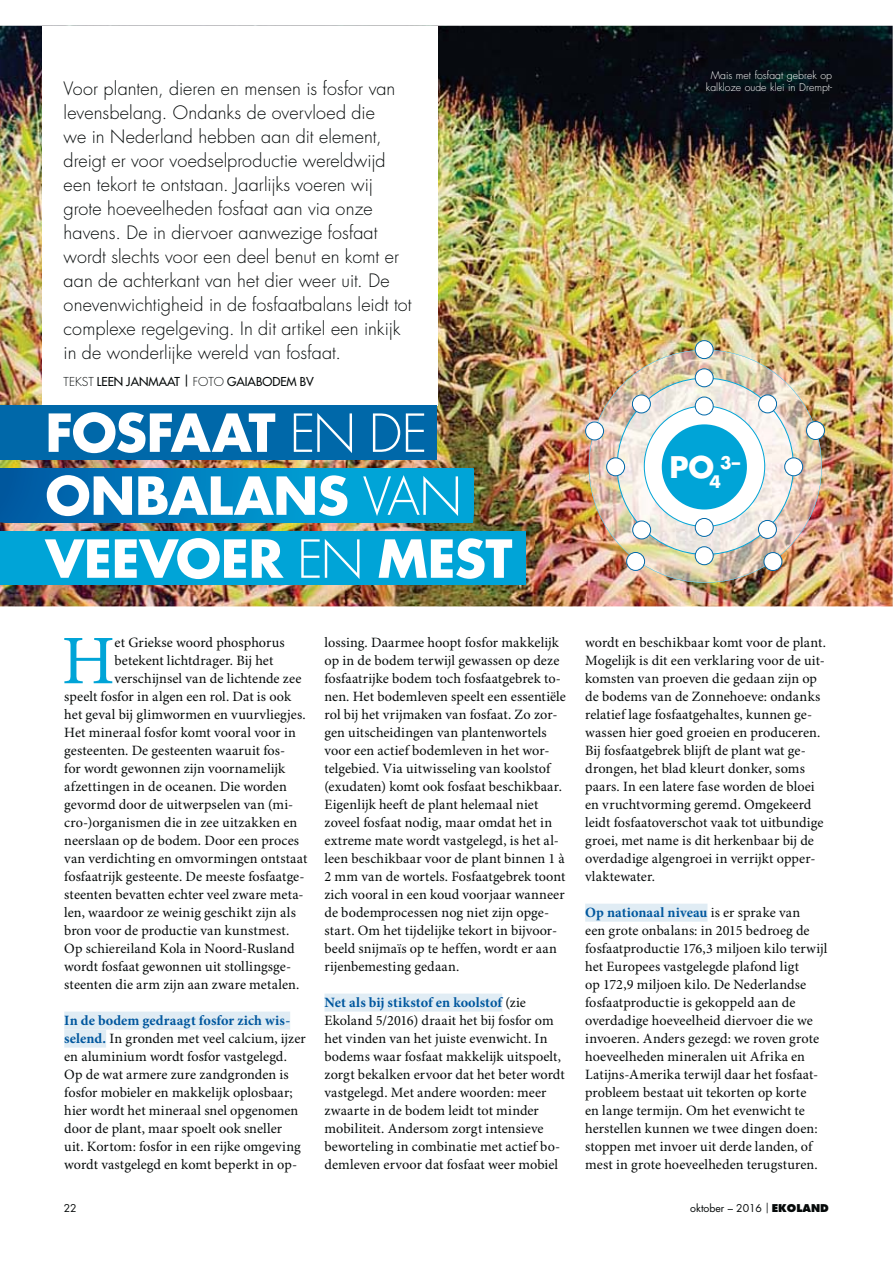
<style>
.page{position:relative;width:893px;height:1263px;background:#fff}
.page>*{position:absolute;margin:0;border:0;box-sizing:border-box;transform-origin:0 0}
.t1{font:69.6px "Minion Pro";color:#00a4d7}
.t2{font:700 51px/63px "Futura Std";letter-spacing:-.01em;color:#fff}
.t3{font:700 28.95px "Futura Std";color:#fff}
.t4{font:300 18px/24px "Futura Std";letter-spacing:.01em;color:#060a0a}
.t5{font:700 16.8px "Futura Std";color:#fff}
.t6{font:14.25px/18px "Minion Pro";color:#060a0a}
.t7{font:500 12px "Futura Std";color:#060a0a}
.t8{font:300 10.5px/12.6px "Futura Std";color:#fff;text-align:center}
.t9{font:10.5px "Futura Std";color:#060a0a}
.s1{font-weight:300}
.s2{font-weight:700;color:#00579e}
.s3{font-weight:500}
.s4{font-weight:800}
</style>
<div class="page">
<img style="left:0;top:26px;width:893px;height:580px">
<div style="left:42px;top:26px;width:396px;height:380px;background:#fff"></div>
<div style="left:324px;top:994px;width:178px;height:18px;background:#e0ecf4"></div>
<div style="left:64px;top:1012px;width:226px;height:18px;background:#e0ecf4"></div>
<div style="left:64px;top:1030px;width:42px;height:18px;background:#e0ecf4"></div>
<div style="left:585px;top:904px;width:122px;height:18px;background:#e0ecf4"></div>
<svg style="left:0;top:468px;width:473px;height:54px;background:#0087c4"></svg>
<div style="left:0;top:531px;width:526px;height:54px;background:#00a4d7"></div>
<div style="left:0;top:405px;width:436px;height:54px;background:#0068a9"></div>
<img style="left:589px;top:350px;width:233px;height:233px">
<img style="left:617px;top:378px;width:176px;height:176px;border-radius:50%">
<div style="left:644px;top:406px;width:121px;height:120px;background:#fff;border-radius:50%"></div>
<div style="left:662px;top:424px;width:85px;height:86px;background:#00a4d7;border-radius:50%"></div>
<div style="left:695px;top:397px;width:18px;height:18px;background:#fff;border-radius:50%"></div>
<div style="left:695px;top:397px;width:18px;height:18px;border:1px solid #0068a9;border-radius:50%"></div>
<div style="left:695px;top:369px;width:18px;height:18px;background:#fff;border-radius:50%"></div>
<div style="left:695px;top:368px;width:18px;height:19px;border:1px solid #0068a9;border-radius:50%"></div>
<div style="left:695px;top:518px;width:18px;height:18px;background:#fff;border-radius:50%"></div>
<div style="left:695px;top:518px;width:18px;height:19px;border:1px solid #0068a9;border-radius:50%"></div>
<div style="left:695px;top:547px;width:18px;height:18px;background:#fff;border-radius:50%"></div>
<div style="left:695px;top:546px;width:18px;height:19px;border:1px solid #0068a9;border-radius:50%"></div>
<div style="left:633px;top:521px;width:18px;height:18px;background:#fff;border-radius:50%"></div>
<div style="left:632px;top:521px;width:19px;height:18px;border:1px solid #0068a9;border-radius:50%"></div>
<div style="left:607px;top:458px;width:17px;height:18px;background:#fff;border-radius:50%"></div>
<div style="left:606px;top:457px;width:19px;height:19px;border:1px solid #0068a9;border-radius:50%"></div>
<div style="left:632px;top:395px;width:18px;height:18px;background:#fff;border-radius:50%"></div>
<div style="left:632px;top:395px;width:19px;height:18px;border:1px solid #0068a9;border-radius:50%"></div>
<div style="left:585px;top:422px;width:18px;height:18px;background:#fff;border-radius:50%"></div>
<div style="left:585px;top:422px;width:19px;height:18px;border:1px solid #0068a9;border-radius:50%"></div>
<div style="left:806px;top:422px;width:18px;height:18px;background:#fff;border-radius:50%"></div>
<div style="left:806px;top:421px;width:19px;height:19px;border:1px solid #0068a9;border-radius:50%"></div>
<div style="left:764px;top:553px;width:18px;height:18px;background:#fff;border-radius:50%"></div>
<div style="left:763px;top:552px;width:19px;height:19px;border:1px solid #0068a9;border-radius:50%"></div>
<div style="left:758px;top:520px;width:18px;height:18px;background:#fff;border-radius:50%"></div>
<div style="left:758px;top:520px;width:19px;height:19px;border:1px solid #0068a9;border-radius:50%"></div>
<div style="left:627px;top:552px;width:17px;height:18px;background:#fff;border-radius:50%"></div>
<div style="left:626px;top:552px;width:19px;height:19px;border:1px solid #0068a9;border-radius:50%"></div>
<div style="left:785px;top:458px;width:18px;height:18px;background:#fff;border-radius:50%"></div>
<div style="left:784px;top:457px;width:19px;height:19px;border:1px solid #0068a9;border-radius:50%"></div>
<div style="left:758px;top:395px;width:18px;height:18px;background:#fff;border-radius:50%"></div>
<div style="left:758px;top:395px;width:19px;height:18px;border:1px solid #0068a9;border-radius:50%"></div>
<div style="left:695px;top:341px;width:18px;height:18px;background:#fff;border-radius:50%"></div>
<div style="left:695px;top:340px;width:18px;height:19px;border:1px solid #0068a9;border-radius:50%"></div>
<p class="t4" style="left:64px;top:78px;width:349px">Voor planten, dieren en mensen is fosfor van levensbelang. Ondanks de overvloed die<br>we in Nederland hebben aan dit element, dreigt er voor voedselproductie wereldwijd een tekort te ontstaan. Jaarlijks voeren wij grote hoeveelheden fosfaat aan via onze havens. De in diervoer aanwezige fosfaat wordt slechts voor een deel benut en komt er aan de achterkant van het dier weer uit. De onevenwichtigheid in de fosfaatbalans leidt tot complexe regelgeving. In dit artikel een inkijk in de wonderlijke wereld van fosfaat.</p>
<p class="t7" style="left:64px;top:376px;width:252px"><span class="s1">TEKST</span> LEEN JANMAAT | <span class="s1">FOTO</span> GAIABODEM BV</p>
<h2 class="t2" style="left:45px;top:405px;width:469px">FOSFAAT <span class="s1">EN DE<br></span>ONBALANS <span class="s1">VAN<br></span>VEEVOER <span class="s1">EN</span> MEST</h2>
<p class="t8" style="left:706px;top:69px;width:128px">Mais met fosfaat gebrek op kalkloze oude klei in Drempt-</p>
<h3 class="t3" style="left:669px;top:454px;width:53px">PO<sub>4</sub></h3>
<p class="t5" style="left:720px;top:455px;width:21px">3–</p>
<h1 class="t1" style="left:62px;top:633px;width:55px">H</h1>
<p class="t6" style="left:115px;top:635px;width:172px">et Griekse woord phosphorus</p>
<p class="t6" style="left:115px;top:653px;width:160px">betekent lichtdrager. Bij het</p>
<p class="t6" style="left:115px;top:671px;width:188px">verschijnsel van de lichtende zee</p>
<p class="t6" style="left:64px;top:689px;width:228px">speelt fosfor in algen een rol. Dat is ook</p>
<p class="t6" style="left:64px;top:707px;width:243px">het geval bij glimwormen en vuurvliegjes.</p>
<p class="t6" style="left:64px;top:725px;width:233px">Het mineraal fosfor komt vooral voor in</p>
<p class="t6" style="left:64px;top:743px;width:223px">gesteenten. De gesteenten waaruit fos-</p>
<p class="t6" style="left:64px;top:761px;width:222px">for wordt gewonnen zijn voornamelijk</p>
<p class="t6" style="left:64px;top:779px;width:224px">afzettingen in de oceanen. Die worden</p>
<p class="t6" style="left:64px;top:797px;width:231px">gevormd door de uitwerpselen van (mi-</p>
<p class="t6" style="left:64px;top:815px;width:234px">cro-)organismen die in zee uitzakken en</p>
<p class="t6" style="left:64px;top:833px;width:236px">neerslaan op de bodem. Door een proces</p>
<p class="t6" style="left:64px;top:851px;width:245px">van verdichting en omvormingen ontstaat</p>
<p class="t6" style="left:64px;top:869px;width:242px">fosfaatrijk gesteente. De meeste fosfaatge-</p>
<p class="t6" style="left:64px;top:887px;width:241px">steenten bevatten echter veel zware meta-</p>
<p class="t6" style="left:64px;top:905px;width:233px">len, waardoor ze weinig geschikt zijn als</p>
<p class="t6" style="left:64px;top:923px;width:226px">bron voor de productie van kunstmest.</p>
<p class="t6" style="left:64px;top:941px;width:232px">Op schiereiland Kola in Noord-Rusland</p>
<p class="t6" style="left:64px;top:959px;width:228px">wordt fosfaat gewonnen uit stollingsge-</p>
<p class="t6" style="left:64px;top:977px;width:237px">steenten die arm zijn aan zware metalen.</p>
<p class="t6" style="left:64px;top:1013px;width:243px"><span class="s2">In de bodem gedraagt fosfor zich wis&shy;selend.</span> In gronden met veel calcium, ijzer en aluminium wordt fosfor vastgelegd.<br>Op de wat armere zure zandgronden is fosfor mobieler en makkelijk oplosbaar; hier wordt het mineraal snel opgenomen door de plant, maar spoelt ook sneller<br>uit. Kortom: fosfor in een rijke omgeving wordt vastgelegd en komt beperkt in op-</p>
<p class="t6" style="left:324px;top:635px;width:243px">lossing. Daarmee hoopt fosfor makkelijk op in de bodem terwijl gewassen op deze fosfaatrijke bodem toch fosfaatgebrek to&shy;nen. Het bodemleven speelt een essentiële rol bij het vrijmaken van fosfaat. Zo zor&shy;gen uitscheidingen van plantenwortels voor een actief bodemleven in het wor&shy;telgebied. Via uitwisseling van koolstof (exudaten) komt ook fosfaat beschikbaar.<br>Eigenlijk heeft de plant helemaal niet zoveel fosfaat nodig, maar omdat het in extreme mate wordt vastgelegd, is het al&shy;leen beschikbaar voor de plant binnen 1 à 2 mm van de wortels. Fosfaatgebrek toont zich vooral in een koud voorjaar wanneer de bodemprocessen nog niet zijn opge&shy;start. Om het tijdelijke tekort in bijvoor&shy;beeld snijmaïs op te heffen, wordt er aan rijenbemesting gedaan.</p>
<p class="t6" style="left:324px;top:995px;width:242px"><span class="s2">Net als bij stikstof en koolstof</span> (zie Ekoland 5/2016) draait het bij fosfor om het vinden van het juiste evenwicht. In bodems waar fosfaat makkelijk uitspoelt, zorgt bekalken ervoor dat het beter wordt vastgelegd. Met andere woorden: meer zwaarte in de bodem leidt tot minder mobiliteit. Andersom zorgt intensieve beworteling in combinatie met actief bo&shy;demleven ervoor dat fosfaat weer mobiel</p>
<p class="t6" style="left:585px;top:635px;width:242px">wordt en beschikbaar komt voor de plant.<br>Mogelijk is dit een verklaring voor de uit&shy;komsten van proeven die gedaan zijn op de bodems van de Zonnehoeve: ondanks relatief lage fosfaatgehaltes, kunnen ge&shy;wassen hier goed groeien en produceren.<br>Bij fosfaatgebrek blijft de plant wat ge&shy;drongen, het blad kleurt donker, soms paars. In een latere fase worden de bloei en vruchtvorming geremd. Omgekeerd leidt fosfaatoverschot vaak tot uitbundige groei, met name is dit herkenbaar bij de overdadige algengroei in verrijkt opper&shy;vlaktewater.</p>
<p class="t6" style="left:585px;top:905px;width:244px"><span class="s2">Op nationaal niveau</span> is er sprake van<br>een grote onbalans: in 2015 bedroeg de fosfaatproductie 176,3 miljoen kilo terwijl het Europees vastgelegde plafond ligt<br>op 172,9 miljoen kilo. De Nederlandse fosfaatproductie is gekoppeld aan de overdadige hoeveelheid diervoer die we invoeren. Anders gezegd: we roven grote hoeveelheden mineralen uit Afrika en Latijns-Amerika terwijl daar het fosfaat&shy;probleem bestaat uit tekorten op korte<br>en lange termijn. Om het evenwicht te herstellen kunnen we twee dingen doen: stoppen met invoer uit derde landen, of mest in grote hoeveelheden terugsturen.</p>
<p class="t9" style="left:64px;top:1203px;width:14px">22</p>
<p class="t9" style="left:690px;top:1203px;width:140px">oktober – 2016 <span class="s3">|</span> <span class="s4">EKOLAND</span></p>
</div>
